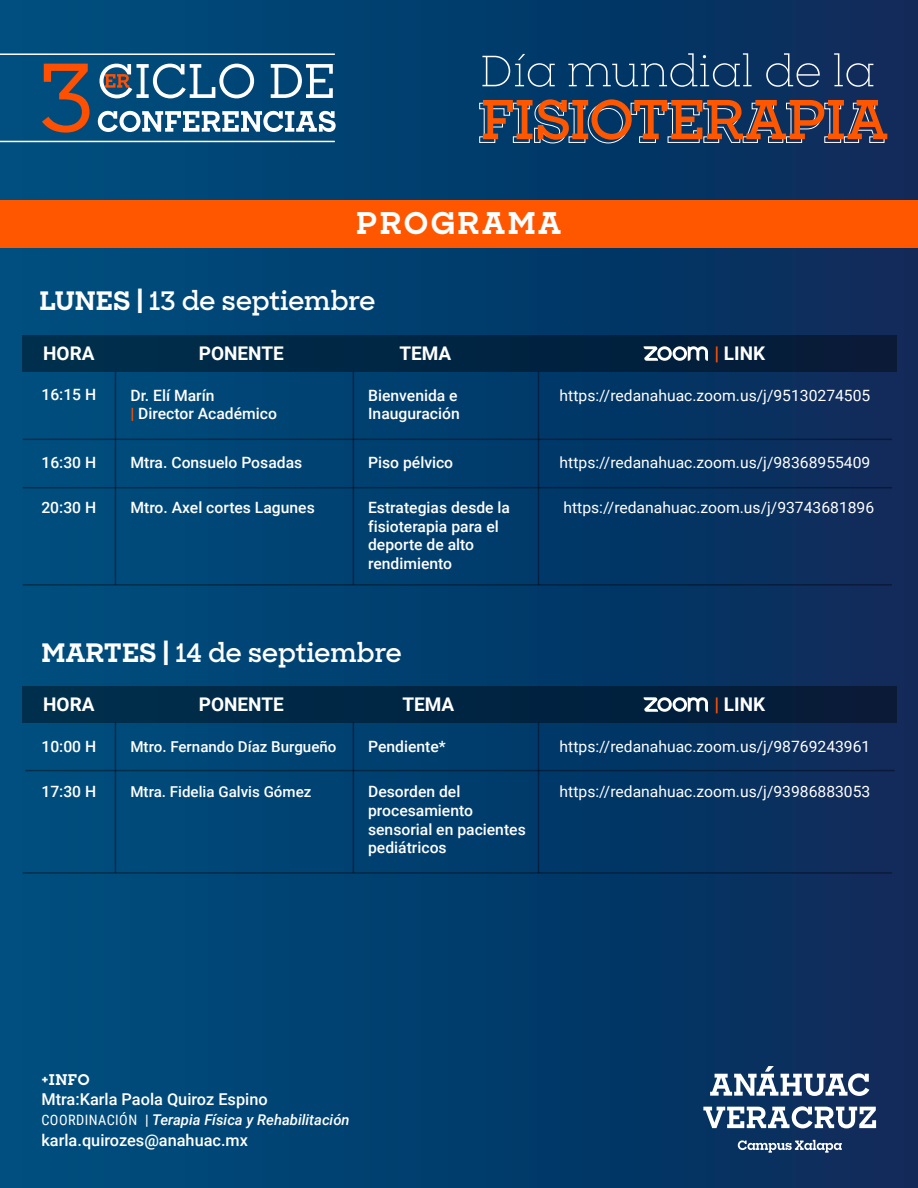
<style>
.page{position:relative;width:918px;height:1188px;background:#fff}
.page>*{position:absolute;margin:0;border:0;box-sizing:border-box;transform-origin:0 0}
.t1{font:700 30px "Sharp Slab";letter-spacing:.065em;color:#fff}
.t2{font:600 25.5px "Sharp Slab";letter-spacing:-.01em;color:#fff}
.t3{font:700 18.75px "Roboto";color:#fff}
.t4{font:500 16.35px "Roboto";color:#fff}
.t5{font:500 15.6px/18.6px "Roboto";color:#fff}
.t6{font:15.6px "Roboto";color:#fff}
.t7{font:500 15px "Roboto";color:#fff}
.t8{font:italic 500 14.85px "Roboto";color:#fff}
.t9{font:700 14.85px "Sharp Slab";color:#fff}
.s1{font-weight:700}
.s2{color:#ff4f00}
.s3{font-family:"Roboto Condensed";font-weight:400;font-style:normal;font-size:14.4px}
.s4{font-style:normal;font-size:14.4px}
</style>
<div class="page">
<div style="left:0;top:0;width:918px;height:1188px;background:linear-gradient(to right,#00507f,#0b2a59)"></div>
<svg style="left:482px;top:54px;width:73px;height:33px;background:#24567f"></svg>
<svg style="left:568px;top:53px;width:184px;height:34px;background:#224e77"></svg>
<svg style="left:766px;top:53px;width:54px;height:34px;background:#2f4d75"></svg>
<svg style="left:834px;top:53px;width:39px;height:34px"></svg>
<svg style="left:479px;top:99px;width:408px;height:44px;background:#704d49"></svg>
<div style="left:0;top:201px;width:918px;height:47px;background:#ff5700"></div>
<div style="left:23px;top:335px;width:874px;height:37px;background:#002542"></div>
<hr style="left:115px;top:372px;width:1px;height:213px;background:#000">
<hr style="left:23px;top:439px;width:869px;height:1px;background:#000">
<hr style="left:23px;top:487px;width:869px;height:1px;background:#000">
<hr style="left:353px;top:372px;width:1px;height:213px;background:#000">
<hr style="left:538px;top:372px;width:1px;height:213px;background:#000">
<svg style="left:644px;top:346px;width:64px;height:15px"></svg>
<hr style="left:23px;top:584px;width:869px;height:2px;background:#000">
<div style="left:23px;top:686px;width:874px;height:37px;background:#002542"></div>
<hr style="left:115px;top:723px;width:1px;height:150px;background:#000">
<hr style="left:25px;top:770px;width:870px;height:1px;background:#000">
<hr style="left:23px;top:872px;width:869px;height:2px;background:#000">
<hr style="left:353px;top:723px;width:1px;height:150px;background:#000">
<hr style="left:538px;top:723px;width:1px;height:150px;background:#000">
<hr style="left:0;top:53px;width:335px;height:2px;background:#fff">
<hr style="left:0;top:141px;width:335px;height:1px;background:#fff">
<svg style="left:42px;top:64px;width:48px;height:69px;background:#5e4d4e"></svg>
<svg style="left:99px;top:64px;width:155px;height:34px"></svg>
<svg style="left:271px;top:64px;width:62px;height:34px"></svg>
<svg style="left:98px;top:111px;width:238px;height:21px"></svg>
<svg style="left:644px;top:697px;width:64px;height:15px"></svg>
<svg style="left:710px;top:1066px;width:159px;height:30px"></svg>
<svg style="left:703px;top:1106px;width:173px;height:22px"></svg>
<svg style="left:738px;top:1140px;width:104px;height:13px"></svg>
<h1 class="t1" style="left:356px;top:202px;width:207px">PROGRAMA</h1>
<h2 class="t2" style="left:39px;top:282px;width:338px"><span class="s1">LUNES |</span> 13 de septiembre</h2>
<p class="t3" style="left:43px;top:341px;width:53px">HORA</p>
<p class="t5" style="left:41px;top:385px;width:56px">16:15 H</p>
<p class="t5" style="left:130px;top:385px;width:148px">Dr. Elí Marín<br><span class="s2">|</span> Director Académico</p>
<p class="t6" style="left:560px;top:384px;width:312px">https://redanahuac.zoom.us/j/95130274505</p>
<p class="t6" style="left:560px;top:452px;width:312px">https://redanahuac.zoom.us/j/98368955409</p>
<p class="t3" style="left:199px;top:341px;width:86px">PONENTE</p>
<p class="t3" style="left:399px;top:341px;width:53px">TEMA</p>
<p class="t3" style="left:714px;top:341px;width:52px"><span class="s2">|</span> LINK</p>
<p class="t5" style="left:368px;top:385px;width:93px">Bienvenida e<br>Inauguración</p>
<p class="t5" style="left:368px;top:453px;width:87px">Piso pélvico</p>
<p class="t5" style="left:41px;top:453px;width:56px">16:30 H</p>
<p class="t5" style="left:130px;top:453px;width:173px">Mtra. Consuelo Posadas</p>
<p class="t5" style="left:41px;top:498px;width:56px">20:30 H</p>
<p class="t5" style="left:130px;top:498px;width:186px">Mtro. Axel cortes Lagunes</p>
<p class="t5" style="left:368px;top:498px;width:144px">Estrategias desde la</p>
<p class="t6" style="left:564px;top:497px;width:312px">https://redanahuac.zoom.us/j/93743681896</p>
<p class="t5" style="left:368px;top:516px;width:132px">fisioterapia para el deporte de alto rendimiento</p>
<h2 class="t2" style="left:41px;top:634px;width:362px"><span class="s1">MARTES |</span> 14 de septiembre</h2>
<p class="t3" style="left:43px;top:691px;width:53px">HORA</p>
<p class="t5" style="left:41px;top:737px;width:56px">10:00 H</p>
<p class="t3" style="left:199px;top:691px;width:86px">PONENTE</p>
<p class="t3" style="left:402px;top:691px;width:53px">TEMA</p>
<p class="t3" style="left:714px;top:692px;width:52px"><span class="s2">|</span> LINK</p>
<p class="t7" style="left:130px;top:736px;width:208px">Mtro. Fernando Díaz Burgueño</p>
<p class="t5" style="left:368px;top:737px;width:79px">Pendiente*</p>
<p class="t6" style="left:560px;top:736px;width:312px">https://redanahuac.zoom.us/j/98769243961</p>
<p class="t5" style="left:41px;top:782px;width:56px">17:30 H</p>
<p class="t7" style="left:130px;top:781px;width:183px">Mtra. Fidelia Galvis Gómez</p>
<p class="t5" style="left:368px;top:782px;width:94px">Desorden del</p>
<p class="t6" style="left:560px;top:781px;width:312px">https://redanahuac.zoom.us/j/93986883053</p>
<p class="t5" style="left:368px;top:801px;width:159px">procesamiento sensorial en pacientes pediátricos</p>
<p class="t9" style="left:41px;top:1069px;width:50px">+INFO</p>
<p class="t4" style="left:41px;top:1088px;width:228px">Mtra:Karla Paola Quiroz Espino</p>
<p class="t8" style="left:41px;top:1110px;width:310px"><span class="s3">COORDINACIÓN</span> <span class="s4">|</span> Terapia Física y Rehabilitación</p>
<p class="t4" style="left:41px;top:1128px;width:208px">karla.quirozes@anahuac.mx</p>
</div>
